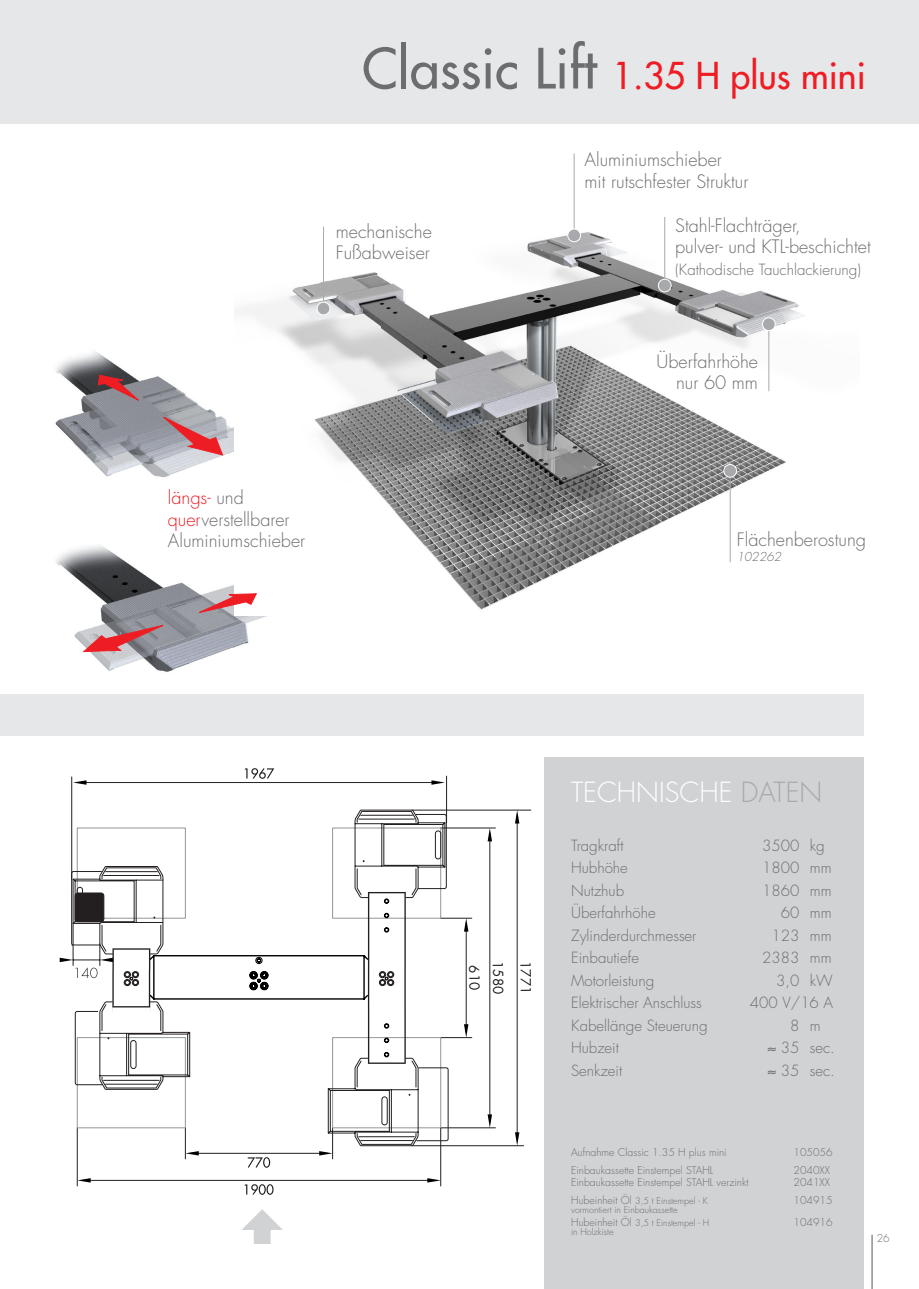
<style>
.page{position:relative;width:919px;height:1289px;background:#fff}
.page>*{position:absolute;margin:0;border:0;box-sizing:border-box;transform-origin:0 0}
.t1{font:36px "Futura";color:#ee1d23}
.t2{font:300 27px "Futura";color:#fff}
.t3{font:300 18px/21.6px "Futura";color:#6c6d70}
.t4{font:300 15px/22.5px "Futura";color:#6c6d70}
.t5{font:13.5px/27.6px "Futura";color:#231f20}
.t6{font:italic 300 12px "Futura";color:#6c6d70}
.t7{font:300 10.5px/18px "Futura";color:#6c6d70}
.t8{font:300 9px/9px "Futura";color:#6c6d70}
.s1{font-size:54px;color:#6c6d70}
.s2{color:#ee1d23}
.s3{color:#a8a9ad}
.s4{font-size:10.5px}
</style>
<div class="page">
<div style="left:0;top:693px;width:863px;height:43px;background:#e6e7e9"></div>
<hr style="left:871px;top:1234px;width:1px;height:54px;background:#57585a">
<div style="left:544px;top:757px;width:319px;height:531px;background:#d1d2d4"></div>
<div style="left:0;top:0;width:918px;height:123px;background:#e6e7e9"></div>
<img style="left:56px;top:545px;width:211px;height:127px">
<img style="left:55px;top:351px;width:179px;height:127px">
<img style="left:234px;top:153px;width:571px;height:462px">
<hr style="left:77px;top:1127px;width:1px;height:58px;background:#231f20">
<hr style="left:440px;top:1127px;width:1px;height:58px;background:#231f20">
<hr style="left:82px;top:1179px;width:353px;height:1px;background:#231f20">
<hr style="left:440px;top:917px;width:32px;height:1px;background:#231f20">
<hr style="left:440px;top:1037px;width:32px;height:1px;background:#231f20">
<hr style="left:466px;top:923px;width:1px;height:109px;background:#231f20">
<hr style="left:440px;top:1127px;width:55px;height:1px;background:#231f20">
<hr style="left:440px;top:827px;width:55px;height:1px;background:#231f20">
<hr style="left:489px;top:833px;width:1px;height:289px;background:#231f20">
<svg style="left:244px;top:1184px;width:29px;height:10px"></svg>
<svg style="left:487px;top:828px;width:5px;height:13px"></svg>
<svg style="left:487px;top:1114px;width:5px;height:13px"></svg>
<svg style="left:464px;top:1024px;width:4px;height:13px"></svg>
<svg style="left:464px;top:918px;width:4px;height:13px"></svg>
<svg style="left:77px;top:1178px;width:14px;height:4px"></svg>
<svg style="left:427px;top:1178px;width:13px;height:4px"></svg>
<hr style="left:412px;top:809px;width:118px;height:1px;background:#231f20">
<hr style="left:517px;top:815px;width:1px;height:324px;background:#231f20">
<hr style="left:412px;top:1145px;width:111px;height:1px;background:#231f20">
<svg style="left:515px;top:810px;width:4px;height:13px"></svg>
<svg style="left:515px;top:1132px;width:4px;height:13px"></svg>
<hr style="left:71px;top:777px;width:1px;height:102px;background:#231f20">
<hr style="left:81px;top:782px;width:356px;height:1px;background:#231f20">
<hr style="left:446px;top:776px;width:1px;height:46px;background:#231f20">
<svg style="left:73px;top:780px;width:13px;height:4px"></svg>
<svg style="left:431px;top:780px;width:14px;height:4px"></svg>
<svg style="left:60px;top:808px;width:386px;height:359px"></svg>
<svg style="left:244px;top:768px;width:30px;height:10px"></svg>
<svg style="left:71px;top:813px;width:378px;height:328px"></svg>
<svg style="left:242px;top:1209px;width:41px;height:34px"></svg>
<hr style="left:768px;top:324px;width:1px;height:67px;background:#a8a9ad">
<div style="left:762px;top:318px;width:13px;height:12px;background:#a8a9ad;border-radius:50%"></div>
<div style="left:762px;top:317px;width:13px;height:14px;border:1px solid #fff;border-radius:50%"></div>
<hr style="left:729px;top:471px;width:1px;height:91px;background:#a8a9ad">
<div style="left:723px;top:464px;width:13px;height:13px;background:#a8a9ad;border-radius:50%"></div>
<div style="left:723px;top:464px;width:13px;height:13px;border:1px solid #fff;border-radius:50%"></div>
<hr style="left:573px;top:153px;width:1px;height:82px;background:#a8a9ad">
<div style="left:567px;top:229px;width:13px;height:13px;background:#a8a9ad;border-radius:50%"></div>
<div style="left:567px;top:229px;width:13px;height:13px;border:1px solid #fff;border-radius:50%"></div>
<hr style="left:323px;top:227px;width:1px;height:81px;background:#a8a9ad">
<div style="left:317px;top:302px;width:13px;height:13px;background:#a8a9ad;border-radius:50%"></div>
<div style="left:317px;top:302px;width:13px;height:13px;border:1px solid #fff;border-radius:50%"></div>
<svg style="left:97px;top:374px;width:45px;height:29px"></svg>
<svg style="left:163px;top:416px;width:60px;height:40px;background:#bf8c93"></svg>
<svg style="left:83px;top:623px;width:86px;height:29px;background:#b78086"></svg>
<svg style="left:198px;top:593px;width:59px;height:20px"></svg>
<hr style="left:664px;top:217px;width:1px;height:68px;background:#a8a9ad">
<div style="left:658px;top:279px;width:13px;height:13px;background:#a8a9ad;border-radius:50%"></div>
<div style="left:658px;top:279px;width:13px;height:13px;border:1px solid #fff;border-radius:50%"></div>
<h1 class="t1" style="left:362px;top:52px;width:505px"><span class="s1">Classic Lift</span> 1.35 H plus mini</h1>
<p class="t3" style="left:336px;top:220px;width:98px">mechanische<br>Fußabweiser</p>
<p class="t3" style="left:584px;top:149px;width:165px">Aluminiumschieber<br>mit rutschfester Struktur</p>
<p class="t3" style="left:675px;top:214px;width:197px">Stahl-Flachträger,<br>pulver- und KTL-beschichtet</p>
<p class="t4" style="left:675px;top:258px;width:187px">(Kathodische Tauchlackierung)</p>
<p class="t3" style="left:656px;top:350px;width:103px;text-align:right">Überfahrhöhe nur 60 mm</p>
<p class="t3" style="left:168px;top:487px;width:139px"><span class="s2">längs-</span> und <span class="s2">quer</span>verstellbarer<br>Aluminiumschieber</p>
<p class="t3" style="left:736px;top:529px;width:131px">Flächenberostung</p>
<p class="t6" style="left:736px;top:548px;width:46px">102262</p>
<p class="t5" style="left:539px;top:960px;width:35px;rotate:89deg">1771<br>1580</p>
<h2 class="t2" style="left:571px;top:774px;width:252px">TECHNISCHE <span class="s3">DATEN</span></h2>
<p class="t4" style="left:571px;top:834px;width:138px">Tragkraft<br>Hubhöhe<br>Nutzhub<br>Überfahrhöhe<br>Zylinderdurchmesser<br>Einbautiefe<br>Motorleistung<br>Elektrischer Anschluss<br>Kabellänge Steuerung<br>Hubzeit<br>Senkzeit</p>
<p class="t4" style="left:762px;top:834px;width:64px">3500 kg</p>
<p class="t4" style="left:762px;top:856px;width:71px">1800 mm</p>
<p class="t4" style="left:762px;top:879px;width:71px">1860 mm</p>
<p class="t4" style="left:780px;top:901px;width:52px">60 mm</p>
<p class="t4" style="left:771px;top:924px;width:62px">123 mm</p>
<p class="t4" style="left:762px;top:946px;width:71px">2383 mm</p>
<p class="t4" style="left:776px;top:969px;width:58px">3,0 kW</p>
<p class="t4" style="left:749px;top:991px;width:85px">400 V/16 A</p>
<p class="t4" style="left:790px;top:1014px;width:32px">8 m</p>
<p class="t4" style="left:767px;top:1036px;width:69px">≈ 35 sec.</p>
<p class="t4" style="left:767px;top:1059px;width:69px">≈ 35 sec.</p>
<p class="t7" style="left:571px;top:1142px;width:157px">Aufnahme Classic 1.35 H plus mini<br>Einbaukassette Einstempel STAHL</p>
<p class="t7" style="left:571px;top:1173px;width:179px">Einbaukassette Einstempel STAHL verzinkt</p>
<p class="t8" style="left:571px;top:1196px;width:138px"><span class="s4">Hubeinheit Öl</span> 3,5 t Einstempel - K vormontiert in Einbaukassette</p>
<p class="t8" style="left:571px;top:1218px;width:140px"><span class="s4">Hubeinheit Öl</span> 3,5 t Einstempel - H in Holzkiste</p>
<p class="t7" style="left:793px;top:1142px;width:41px">105056<br>2040XX</p>
<p class="t7" style="left:793px;top:1173px;width:41px">2041XX<br>104915</p>
<p class="t7" style="left:793px;top:1213px;width:41px">104916</p>
<p class="t7" style="left:876px;top:1229px;width:15px">26</p>
</div>
